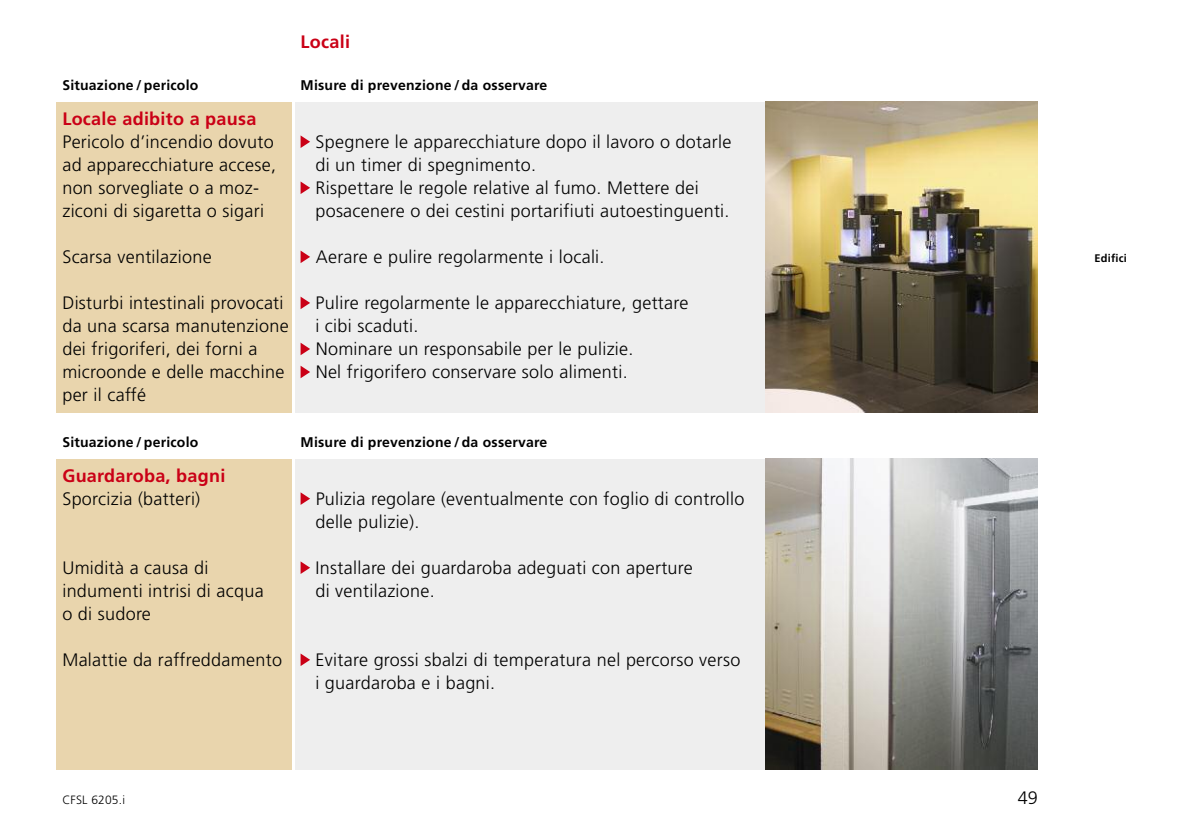
<style>
.page{position:relative;width:1191px;height:840px;background:#fff}
.page>*{position:absolute;margin:0;border:0;box-sizing:border-box;transform-origin:0 0}
.t1{font:300 18px/23px "Frutiger";letter-spacing:.015em;color:#000}
.t2{font:700 18px "Frutiger";letter-spacing:.015em;color:#ca0016}
.t3{font:700 14px "Frutiger";letter-spacing:.015em;color:#000}
.t4{font:300 12px "Frutiger";letter-spacing:.015em;color:#000}
.t5{font:700 11px "Frutiger";letter-spacing:.015em;color:#000}
</style>
<div class="page">
<div style="left:57px;top:102px;width:235px;height:310px;background:#e9d5ad"></div>
<div style="left:295px;top:102px;width:742px;height:310px;background:#eee"></div>
<div style="left:57px;top:458px;width:235px;height:311px;background:#e9d5ad"></div>
<div style="left:295px;top:458px;width:470px;height:311px;background:#eee"></div>
<img style="left:765px;top:458px;width:272px;height:311px">
<svg style="left:300px;top:365px;width:10px;height:13px"></svg>
<svg style="left:300px;top:342px;width:10px;height:13px"></svg>
<svg style="left:300px;top:296px;width:10px;height:13px"></svg>
<svg style="left:300px;top:250px;width:10px;height:13px"></svg>
<svg style="left:300px;top:181px;width:10px;height:13px"></svg>
<svg style="left:300px;top:135px;width:10px;height:13px"></svg>
<svg style="left:300px;top:653px;width:10px;height:12px"></svg>
<svg style="left:300px;top:561px;width:10px;height:12px"></svg>
<svg style="left:300px;top:492px;width:10px;height:12px"></svg>
<img style="left:765px;top:102px;width:272px;height:310px">
<p class="t2" style="left:300px;top:34px;width:51px">Locali</p>
<p class="t3" style="left:62px;top:80px;width:137px">Situazione / pericolo</p>
<p class="t3" style="left:300px;top:80px;width:248px">Misure di prevenzione / da osservare</p>
<p class="t2" style="left:62px;top:111px;width:196px">Locale adibito a pausa</p>
<p class="t1" style="left:62px;top:131px;width:215px">Pericolo d’incendio dovuto ad apparecchiature accese, non sorvegliate o a moz&shy;ziconi di sigaretta o sigari</p>
<p class="t1" style="left:62px;top:246px;width:151px">Scarsa ventilazione</p>
<p class="t1" style="left:62px;top:292px;width:228px">Disturbi intestinali provocati da una scarsa manutenzione dei frigoriferi, dei forni a microonde e delle macchine per il caffé</p>
<p class="t1" style="left:315px;top:131px;width:417px">Spegnere le apparecchiature dopo il lavoro o dotarle di un timer di spegnimento.<br>Rispettare le regole relative al fumo. Mettere dei posacenere o dei cestini portarifiuti autoestinguenti.</p>
<p class="t1" style="left:316px;top:246px;width:290px">Aerare e pulire regolarmente i locali.</p>
<p class="t1" style="left:315px;top:292px;width:374px">Pulire regolarmente le apparecchiature, gettare i cibi scaduti.<br>Nominare un responsabile per le pulizie.<br>Nel frigorifero conservare solo alimenti.</p>
<p class="t3" style="left:62px;top:436px;width:137px">Situazione / pericolo</p>
<p class="t3" style="left:300px;top:436px;width:248px">Misure di prevenzione / da osservare</p>
<p class="t2" style="left:62px;top:468px;width:164px">Guardaroba, bagni</p>
<p class="t1" style="left:62px;top:488px;width:139px">Sporcizia (batteri)</p>
<p class="t1" style="left:62px;top:557px;width:203px">Umidità a causa di indumenti intrisi di acqua o di sudore</p>
<p class="t1" style="left:62px;top:649px;width:221px">Malattie da raffreddamento</p>
<p class="t1" style="left:315px;top:488px;width:430px">Pulizia regolare (eventualmente con foglio di controllo delle pulizie).</p>
<p class="t1" style="left:315px;top:557px;width:379px">Installare dei guardaroba adeguati con aperture di ventilazione.</p>
<p class="t1" style="left:315px;top:649px;width:426px">Evitare grossi sbalzi di temperatura nel percorso verso i guardaroba e i bagni.</p>
<p class="t4" style="left:62px;top:794px;width:64px">CFSL 6205.i</p>
<p class="t1" style="left:1018px;top:787px;width:21px">49</p>
<p class="t5" style="left:1094px;top:253px;width:34px">Edifici</p>
</div>
